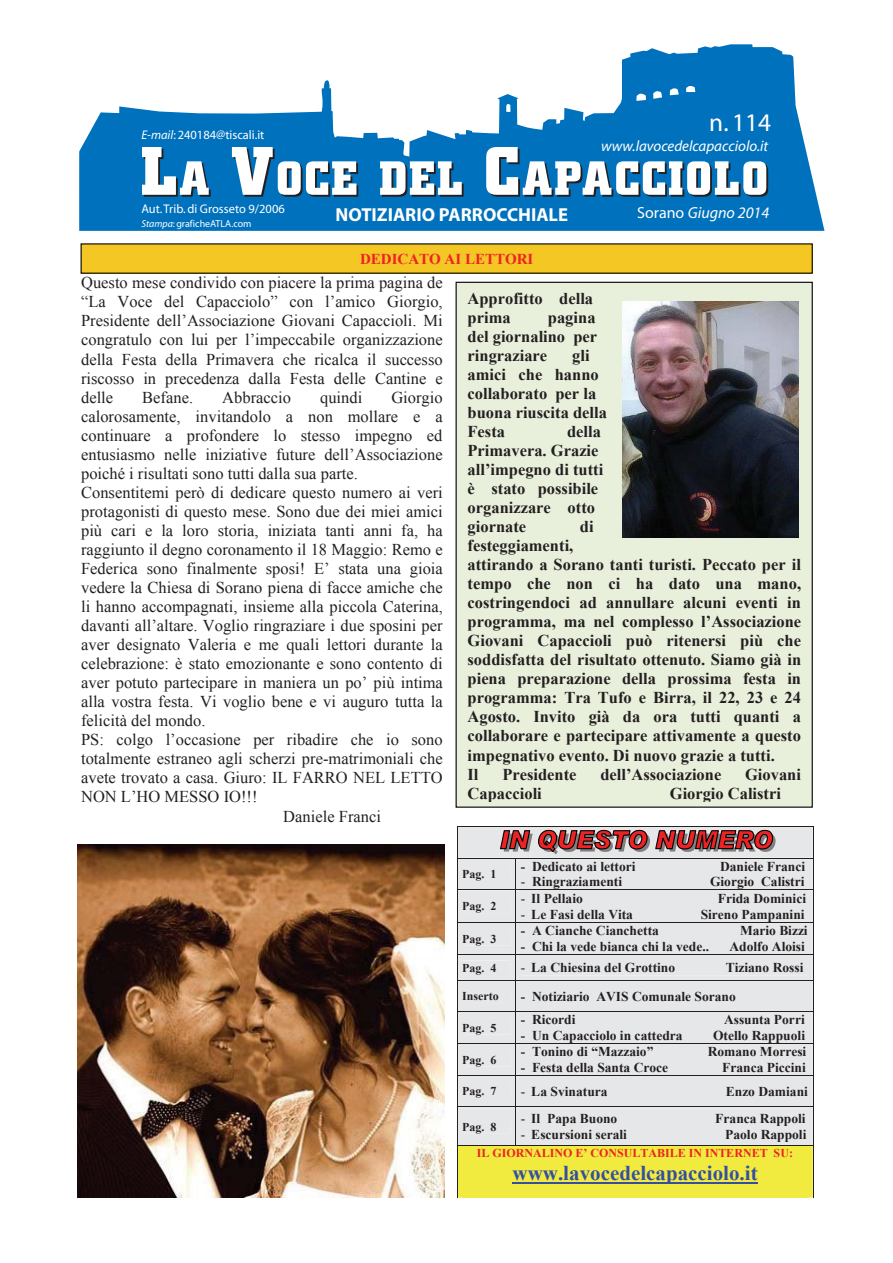
<style>
.page{position:relative;width:893px;height:1263px;background:#fff}
.page>*{position:absolute;margin:0;border:0;box-sizing:border-box;transform-origin:0 0}
.t1{font:25.5px "Myriad";color:#fff}
.t2{font:700 21px "Times New Roman";color:#344ea2}
.t3{font:700 18.9px "Myriad";color:#fff}
.t4{font:16.5px/19px "Times New Roman";color:#231f20;text-align:justify}
.t5{font:700 16.5px/19px "Times New Roman";color:#231f20}
.t6{font:italic 16.05px "Myriad";color:#fff}
.t7{font:700 15.15px "Times New Roman";color:#ed2224}
.t8{font:italic 15px "Myriad";color:#fff}
.t9{font:700 13.5px "Times New Roman";color:#231f20}
.t10{font:12.6px "Myriad";color:#fff}
.t11{font:700 12px "Times New Roman";color:#231f20}
.t12{font:700 12px "Times New Roman";color:#ed2224}
.t13{font:10.05px "Myriad";color:#fff}
.s1{font-style:italic}
.s2{font-style:normal}
.s3{font-weight:400}
</style>
<div class="page">
<svg style="left:79px;top:44px;width:745px;height:187px;fill:#0071bc"></svg>
<svg style="left:142px;top:147px;width:69px;height:50px"></svg>
<svg style="left:232px;top:147px;width:126px;height:50px"></svg>
<svg style="left:380px;top:161px;width:84px;height:36px"></svg>
<svg style="left:486px;top:147px;width:282px;height:50px"></svg>
<div style="left:81px;top:244px;width:731px;height:29px;background:#f5c724"></div>
<svg style="left:457px;top:826px;width:357px;height:372px;background:#d8d5d5"></svg>
<div style="left:462px;top:1146px;width:346px;height:14px;background:#f1ea3f"></div>
<div style="left:462px;top:1160px;width:346px;height:24px;background:#f1ea3f"></div>
<hr style="left:512px;top:1182px;width:245px;height:2px;background:#344ea2">
<div style="left:462px;top:1184px;width:346px;height:14px;background:#f1ea3f"></div>
<hr style="left:457px;top:1145px;width:356px;height:1px;background:#231f20">
<hr style="left:457px;top:1146px;width:1px;height:52px;background:#231f20">
<hr style="left:813px;top:1146px;width:1px;height:52px;background:#231f20">
<div style="left:456px;top:282px;width:356px;height:525px;background:#e8efdb"></div>
<img style="left:622px;top:302px;width:176px;height:236px">
<img style="left:77px;top:844px;width:367px;height:354px">
<p class="t10" style="left:141px;top:130px;width:125px"><span class="s1">E-mail</span>: 240184@tiscali.it</p>
<p class="t10" style="left:141px;top:204px;width:145px">Aut. Trib. di Grosseto 9/2006</p>
<p class="t13" style="left:141px;top:220px;width:112px"><span class="s1">Stampa</span>: graficheATLA.com</p>
<p class="t3" style="left:336px;top:207px;width:234px">NOTIZIARIO PARROCCHIALE</p>
<p class="t7" style="left:360px;top:250px;width:175px">DEDICATO AI LETTORI</p>
<h1 class="t1" style="left:709px;top:113px;width:63px">n. 114</h1>
<p class="t8" style="left:601px;top:140px;width:168px">www.lavocedelcapacciolo.it</p>
<p class="t6" style="left:637px;top:206px;width:134px"><span class="s2">Sorano</span> Giugno 2014</p>
<p class="t4" style="left:81px;top:273px;width:363px">Questo mese condivido con piacere la prima pagina de “La Voce del Capacciolo” con l’amico Giorgio, Presidente dell’Associazione Giovani Capaccioli. Mi congratulo con lui per l’impeccabile organizzazione della Festa della Primavera che ricalca il successo riscosso in precedenza dalla Festa delle Cantine e delle</p>
<p class="t4" style="left:142px;top:388px;width:52px">Befane.</p>
<p class="t4" style="left:222px;top:388px;width:70px">Abbraccio</p>
<p class="t4" style="left:320px;top:388px;width:44px">quindi</p>
<p class="t4" style="left:391px;top:388px;width:53px">Giorgio</p>
<p class="t4" style="left:81px;top:407px;width:363px">calorosamente, invitandolo a non mollare e a</p>
<p class="t4" style="left:81px;top:426px;width:363px">continuare a profondere lo stesso impegno ed</p>
<p class="t4" style="left:81px;top:445px;width:363px">entusiasmo nelle iniziative future dell’Associazione</p>
<p class="t4" style="left:81px;top:464px;width:278px">poiché i risultati sono tutti dalla sua parte.</p>
<p class="t4" style="left:81px;top:483px;width:363px">Consentitemi però di dedicare questo numero ai veri</p>
<p class="t4" style="left:81px;top:502px;width:363px">protagonisti di questo mese. Sono due dei miei amici</p>
<p class="t4" style="left:81px;top:521px;width:363px">più cari e la loro storia, iniziata tanti anni fa, ha</p>
<p class="t4" style="left:81px;top:540px;width:363px">raggiunto il degno coronamento il 18 Maggio: Remo e</p>
<p class="t4" style="left:81px;top:559px;width:363px">Federica sono finalmente sposi! E’ stata una gioia</p>
<p class="t4" style="left:81px;top:578px;width:363px">vedere la Chiesa di Sorano piena di facce amiche che</p>
<p class="t4" style="left:81px;top:597px;width:363px">li hanno accompagnati, insieme alla piccola Caterina,</p>
<p class="t4" style="left:81px;top:616px;width:363px">davanti all’altare. Voglio ringraziare i due sposini per</p>
<p class="t4" style="left:81px;top:635px;width:363px">aver designato Valeria e me quali lettori durante la</p>
<p class="t4" style="left:81px;top:654px;width:363px">celebrazione: è stato emozionante e sono contento di</p>
<p class="t4" style="left:81px;top:673px;width:363px">aver potuto partecipare in maniera un po’ più intima</p>
<p class="t4" style="left:81px;top:692px;width:363px">alla vostra festa. Vi voglio bene e vi auguro tutta la</p>
<p class="t4" style="left:81px;top:711px;width:126px">felicità del mondo.</p>
<p class="t4" style="left:81px;top:730px;width:363px">PS: colgo l’occasione per ribadire che io sono</p>
<p class="t4" style="left:81px;top:749px;width:363px">totalmente estraneo agli scherzi pre-matrimoniali che</p>
<p class="t4" style="left:81px;top:768px;width:363px">avete trovato a casa. Giuro: IL FARRO NEL LETTO</p>
<p class="t4" style="left:81px;top:787px;width:178px">NON L’HO MESSO IO!!!</p>
<p class="t4" style="left:283px;top:807px;width:99px">Daniele Franci</p>
<p class="t5" style="left:467px;top:289px;width:127px">Approfitto della prima</p>
<p class="t5" style="left:467px;top:308px;width:131px;text-align:justify;text-indent:80px">pagina del giornalino per ringraziare</p>
<p class="t5" style="left:467px;top:346px;width:141px;text-indent:105px">gli amici che hanno collaborato per la buona riuscita della<br>Festa</p>
<p class="t5" style="left:467px;top:422px;width:137px;text-indent:100px">della<br>Primavera. Grazie all’impegno di tutti è stato possibile organizzare otto giornate</p>
<p class="t5" style="left:580px;top:517px;width:15px">di</p>
<p class="t5" style="left:467px;top:536px;width:335px">festeggiamenti,<br>attirando a Sorano tanti turisti. Peccato per il tempo che non ci ha dato una mano, costringendoci ad annullare alcuni eventi in programma, ma nel complesso l’Associazione Giovani Capaccioli può ritenersi più che soddisfatta del risultato ottenuto. Siamo già in piena preparazione della prossima festa in programma: Tra Tufo e Birra, il 22, 23 e 24<br>Agosto. Invito già da ora tutti quanti a collaborare e partecipare attivamente a questo impegnativo evento. Di nuovo grazie a tutti.<br>Il</p>
<p class="t5" style="left:502px;top:764px;width:76px">Presidente</p>
<p class="t5" style="left:600px;top:764px;width:122px">dell’Associazione</p>
<p class="t5" style="left:745px;top:764px;width:57px">Giovani</p>
<p class="t5" style="left:467px;top:783px;width:76px">Capaccioli</p>
<p class="t5" style="left:670px;top:783px;width:113px">Giorgio Calistri</p>
<p class="t11" style="left:462px;top:868px;width:36px">Pag. 1</p>
<p class="t11" style="left:462px;top:900px;width:36px">Pag. 2</p>
<p class="t11" style="left:462px;top:932px;width:36px">Pag. 3</p>
<p class="t9" style="left:521px;top:859px;width:116px">- Dedicato ai lettori</p>
<p class="t9" style="left:720px;top:859px;width:87px">Daniele Franci</p>
<p class="t9" style="left:521px;top:874px;width:103px"><span class="s3">-</span> Ringraziamenti</p>
<p class="t9" style="left:710px;top:874px;width:96px">Giorgio Calistri</p>
<p class="t9" style="left:521px;top:891px;width:64px"><span class="s3">-</span> Il Pellaio</p>
<p class="t9" style="left:718px;top:891px;width:90px">Frida Dominici</p>
<p class="t9" style="left:521px;top:907px;width:114px"><span class="s3">-</span> Le Fasi della Vita</p>
<p class="t9" style="left:701px;top:907px;width:105px">Sireno Pampanini</p>
<p class="t9" style="left:521px;top:923px;width:140px">- A Cianche Cianchetta</p>
<p class="t9" style="left:740px;top:923px;width:69px">Mario Bizzi</p>
<p class="t9" style="left:521px;top:939px;width:190px">- Chi la vede bianca chi la vede..</p>
<p class="t9" style="left:729px;top:939px;width:77px">Adolfo Aloisi</p>
<p class="t11" style="left:462px;top:961px;width:36px">Pag. 4</p>
<p class="t9" style="left:521px;top:960px;width:156px"><span class="s3">-</span> La Chiesina del Grottino</p>
<p class="t9" style="left:726px;top:960px;width:79px">Tiziano Rossi</p>
<p class="t11" style="left:462px;top:990px;width:38px">Inserto</p>
<p class="t9" style="left:521px;top:989px;width:217px">- Notiziario AVIS Comunale Sorano</p>
<p class="t11" style="left:462px;top:1021px;width:36px">Pag. 5</p>
<p class="t9" style="left:521px;top:1012px;width:56px">- Ricordi</p>
<p class="t9" style="left:724px;top:1012px;width:82px">Assunta Porri</p>
<p class="t9" style="left:521px;top:1028px;width:163px">- Un Capacciolo in cattedra</p>
<p class="t9" style="left:713px;top:1028px;width:93px">Otello Rappuoli</p>
<p class="t11" style="left:462px;top:1053px;width:36px">Pag. 6</p>
<p class="t9" style="left:521px;top:1044px;width:134px">- Tonino di “Mazzaio”</p>
<p class="t9" style="left:708px;top:1044px;width:100px">Romano Morresi</p>
<p class="t9" style="left:521px;top:1060px;width:149px">- Festa della Santa Croce</p>
<p class="t9" style="left:722px;top:1060px;width:85px">Franca Piccini</p>
<p class="t11" style="left:462px;top:1085px;width:36px">Pag. 7</p>
<p class="t9" style="left:521px;top:1084px;width:88px"><span class="s3">-</span> La Svinatura</p>
<p class="t9" style="left:726px;top:1084px;width:84px">Enzo Damiani</p>
<p class="t11" style="left:462px;top:1120px;width:36px">Pag. 8</p>
<p class="t9" style="left:521px;top:1111px;width:98px"><span class="s3">-</span> Il Papa Buono</p>
<p class="t9" style="left:715px;top:1111px;width:92px">Franca Rappoli</p>
<p class="t9" style="left:521px;top:1127px;width:108px"><span class="s3">-</span> Escursioni serali</p>
<p class="t9" style="left:725px;top:1127px;width:83px">Paolo Rappoli</p>
<p class="t12" style="left:477px;top:1147px;width:318px">IL GIORNALINO E’ CONSULTABILE IN INTERNET SU:</p>
<p class="t2" style="left:512px;top:1161px;width:247px">www.lavocedelcapacciolo.it</p>
</div>
